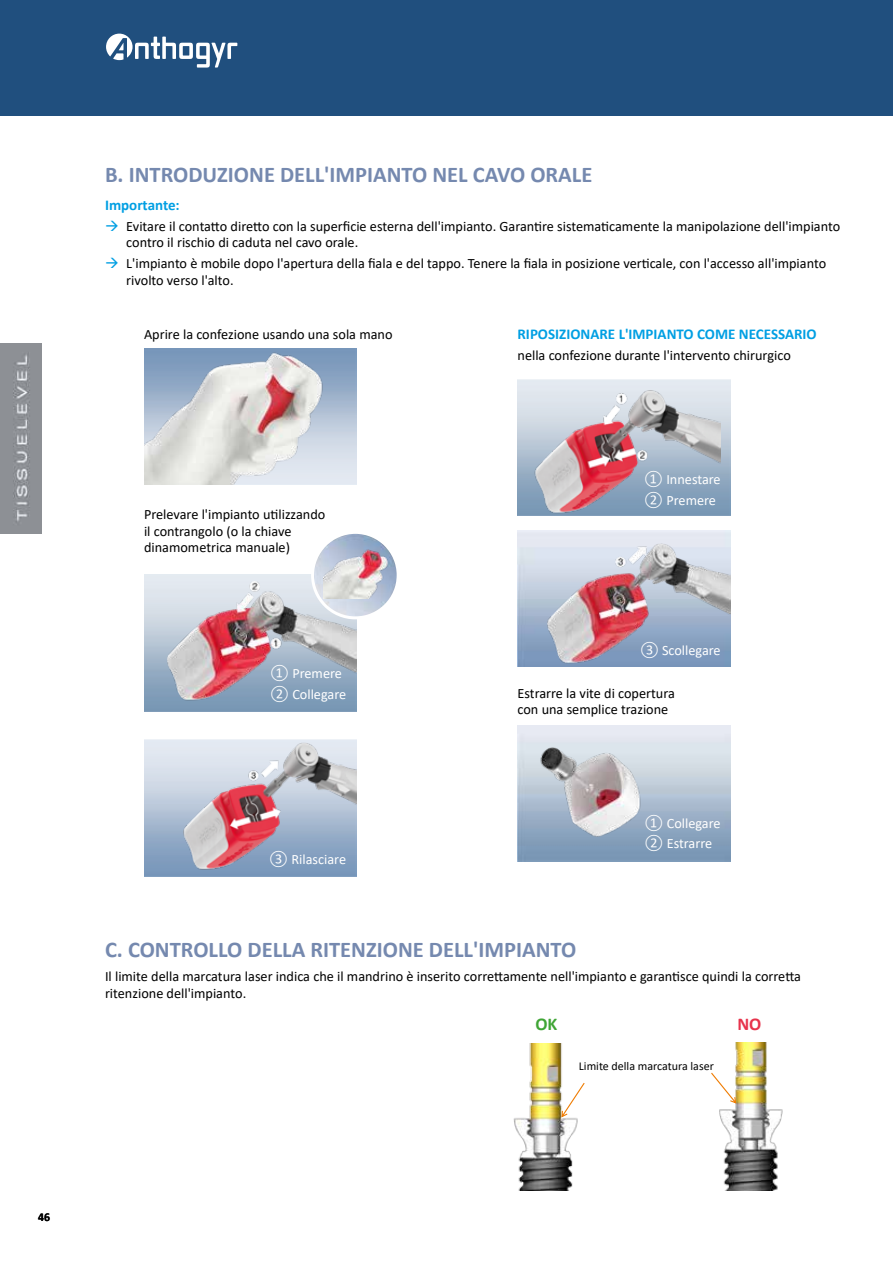
<style>
.page{position:relative;width:893px;height:1263px;background:#fff}
.page>*{position:absolute;margin:0;border:0;box-sizing:border-box;transform-origin:0 0}
.t1{font:700 22.5px "Calibri";color:#7589af}
.t2{font:700 18px "Calibri";color:#3fa535}
.t3{font:700 18px "Calibri";color:#e7334c}
.t4{font:700 15px "Calibri";color:#009fe3}
.t5{font:14.25px/16.5px "Calibri";color:#000}
.t6{font:14.25px/20.7px "Calibri";color:#fff}
.t7{font:12px "Calibri";color:#000}
.t8{font:700 12px "Calibri";color:#000}
</style>
<div class="page">
<img style="left:711px;top:1042px;width:72px;height:148px">
<img style="left:513px;top:1043px;width:65px;height:147px">
<svg style="left:561px;top:1083px;width:24px;height:34px"></svg>
<svg style="left:711px;top:1073px;width:25px;height:30px"></svg>
<img style="left:144px;top:348px;width:213px;height:136px">
<div style="left:517px;top:794px;width:9px;height:9px;background:#b0c1d5;border-radius:50%"></div>
<img style="left:168px;top:741px;width:189px;height:134px">
<img style="left:528px;top:379px;width:193px;height:137px">
<img style="left:530px;top:530px;width:200px;height:137px">
<img style="left:523px;top:725px;width:202px;height:137px">
<img style="left:151px;top:581px;width:206px;height:127px">
<img style="left:313px;top:533px;width:85px;height:85px;border-radius:43px">
<div style="left:311px;top:531px;width:89px;height:88px;border:3px solid #fff;border-radius:50%"></div>
<img style="left:323px;top:549px;width:69px;height:50px">
<img style="left:0;top:343px;width:41px;height:190px">
<div style="left:0;top:0;width:893px;height:116px;background:#204f7e"></div>
<svg style="left:106px;top:34px;width:131px;height:34px"></svg>
<h1 class="t1" style="left:105px;top:158px;width:489px">B. INTRODUZIONE DELL'IMPIANTO NEL CAVO ORALE</h1>
<p class="t4" style="left:105px;top:195px;width:76px">Importante:</p>
<p class="t5" style="left:126px;top:218px;width:716px">Evitare il contatto diretto con la superficie esterna dell'impianto. Garantire sistematicamente la manipolazione dell'impianto contro il rischio di caduta nel cavo orale.</p>
<p class="t5" style="left:126px;top:255px;width:701px">L'impianto è mobile dopo l'apertura della fiala e del tappo. Tenere la fiala in posizione verticale, con l'accesso all'impianto rivolto verso l'alto.</p>
<p class="t5" style="left:144px;top:326px;width:250px">Aprire la confezione usando una sola mano</p>
<p class="t4" style="left:518px;top:324px;width:301px">RIPOSIZIONARE L'IMPIANTO COME NECESSARIO</p>
<p class="t5" style="left:518px;top:347px;width:275px">nella confezione durante l'intervento chirurgico</p>
<p class="t5" style="left:144px;top:506px;width:183px">Prelevare l'impianto utilizzando il contrangolo (o la chiave dinamometrica manuale)</p>
<p class="t6" style="left:270px;top:663px;width:77px">① Premere<br>② Collegare</p>
<p class="t6" style="left:269px;top:849px;width:78px">③ Rilasciare</p>
<p class="t6" style="left:644px;top:469px;width:78px">① Innestare<br>② Premere</p>
<p class="t6" style="left:640px;top:640px;width:82px">③ Scollegare</p>
<p class="t5" style="left:518px;top:684px;width:159px">Estrarre la vite di copertura con una semplice trazione</p>
<p class="t6" style="left:645px;top:812px;width:78px">① Collegare<br>② Estrarre</p>
<h1 class="t1" style="left:105px;top:934px;width:473px">C. CONTROLLO DELLA RITENZIONE DELL'IMPIANTO</h1>
<p class="t5" style="left:105px;top:968px;width:697px">Il limite della marcatura laser indica che il mandrino è inserito correttamente nell'impianto e garantisce quindi la corretta ritenzione dell'impianto.</p>
<p class="t2" style="left:535px;top:1011px;width:24px">OK</p>
<p class="t3" style="left:737px;top:1011px;width:26px">NO</p>
<p class="t7" style="left:579px;top:1058px;width:136px">Limite della marcatura laser</p>
<p class="t8" style="left:38px;top:1208px;width:13px">46</p>
</div>
